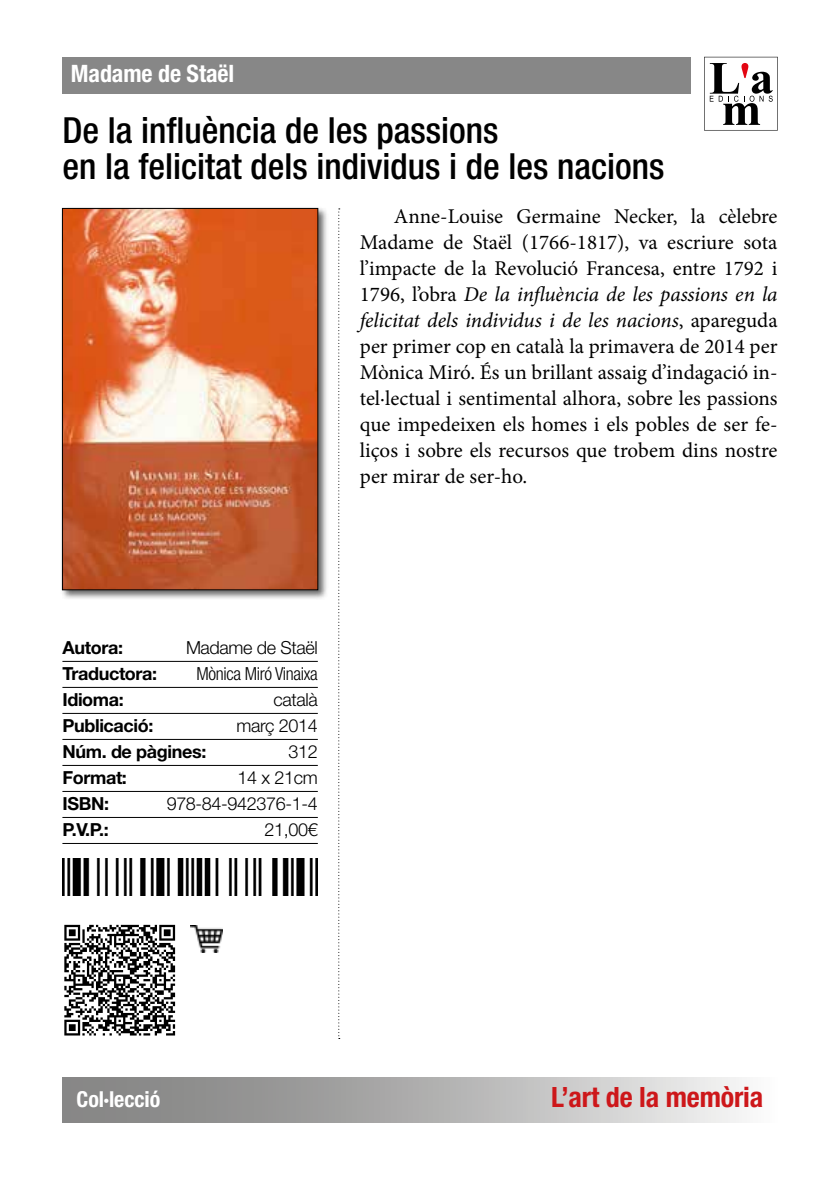
<style>
.page{position:relative;width:840px;height:1191px;background:#fff}
.page>*{position:absolute;margin:0;border:0;box-sizing:border-box;transform-origin:0 0}
.t1{font:500 condensed 36px/36px "Helvetica Neue LT Std";color:#000}
.t2{font:700 condensed 28px "Helvetica Neue LT Std";letter-spacing:-.005em;color:#cd171a}
.t3{font:700 condensed 24px "Helvetica Neue LT Std";letter-spacing:-.005em;color:#fff}
.t4{font:700 condensed 22px "Helvetica Neue LT Std";letter-spacing:-.005em;color:#fff}
.t5{font:21px/26px "Minion Pro";color:#000;text-align:justify}
.t6{font:700 18px "Helvetica Neue LT Std";letter-spacing:-.02em;color:#000}
.t7{font:300 18px "Helvetica Neue LT Std";letter-spacing:-.02em;color:#000}
.t8{font:300 condensed 18px "Helvetica Neue LT Std";letter-spacing:-.02em;color:#000}
.s1{font-style:italic}
</style>
<div class="page">
<hr style="left:62px;top:661px;width:255px;height:1px;background:#000">
<hr style="left:62px;top:687px;width:255px;height:1px;background:#000">
<hr style="left:62px;top:713px;width:255px;height:1px;background:#000">
<hr style="left:62px;top:739px;width:255px;height:1px;background:#000">
<hr style="left:62px;top:765px;width:255px;height:1px;background:#000">
<hr style="left:62px;top:791px;width:255px;height:1px;background:#000">
<hr style="left:62px;top:817px;width:255px;height:1px;background:#000">
<hr style="left:62px;top:843px;width:255px;height:1px;background:#000">
<svg style="left:338px;top:208px;width:1px;height:831px"></svg>
<svg style="left:64px;top:925px;width:111px;height:110px"></svg>
<img style="left:191px;top:925px;width:31px;height:28px">
<div style="left:60px;top:206px;width:268px;height:394px;background:#000;opacity:.6"></div>
<img style="left:64px;top:210px;width:252px;height:378px">
<div style="left:62px;top:208px;width:256px;height:382px;border:1px solid #000"></div>
<div style="left:62px;top:57px;width:629px;height:37px;background:#878787"></div>
<div style="left:62px;top:1077px;width:715px;height:46px;background:linear-gradient(to right,#777776,#f2f2f2)"></div>
<svg style="left:704px;top:57px;width:73px;height:73px"></svg>
<img style="left:62px;top:858px;width:255px;height:37px">
<p class="t3" style="left:71px;top:59px;width:165px">Madame de Staël</p>
<h1 class="t1" style="left:62px;top:111px;width:603px">De la influència de les passions<br>en la felicitat dels individus i de les nacions</h1>
<p class="t5" style="left:359px;top:203px;width:419px;text-indent:34px">Anne-Louise Germaine Necker, la cèlebre Madame de Staël (1766-1817), va escriure sota l’impacte de la Revolució Francesa, entre 1792 i 1796, l’obra <span class="s1">De la influència de les passions en la felicitat dels individus i de les nacions</span>, apareguda per primer cop en català la primavera de 2014 per Mònica Miró. És un brillant assaig d’indagació in&shy;tel·lectual i sentimental alhora, sobre les passions que impedeixen els homes i els pobles de ser fe&shy;liços i sobre els recursos que trobem dins nostre per mirar de ser-ho.</p>
<p class="t6" style="left:62px;top:637px;width:62px">Autora:</p>
<p class="t7" style="left:186px;top:637px;width:133px">Madame de Staël</p>
<p class="t6" style="left:62px;top:663px;width:96px">Traductora:</p>
<p class="t8" style="left:196px;top:663px;width:123px">Mònica Miró Vinaixa</p>
<p class="t6" style="left:62px;top:689px;width:63px">Idioma:</p>
<p class="t7" style="left:273px;top:689px;width:46px">català</p>
<p class="t6" style="left:62px;top:715px;width:93px">Publicació:</p>
<p class="t7" style="left:236px;top:715px;width:83px">març 2014</p>
<p class="t6" style="left:62px;top:741px;width:145px">Núm. de pàgines:</p>
<p class="t7" style="left:288px;top:741px;width:31px">312</p>
<p class="t6" style="left:62px;top:767px;width:66px">Format:</p>
<p class="t7" style="left:237px;top:767px;width:82px">14 x 21cm</p>
<p class="t6" style="left:62px;top:792px;width:48px">ISBN:</p>
<p class="t7" style="left:166px;top:793px;width:152px">978-84-942376-1-4</p>
<p class="t6" style="left:62px;top:818px;width:48px">P.V.P.:</p>
<p class="t7" style="left:264px;top:819px;width:55px">21,00€</p>
<p class="t4" style="left:77px;top:1086px;width:85px">Col·lecció</p>
<h2 class="t2" style="left:551px;top:1080px;width:213px">L’art de la memòria</h2>
</div>
